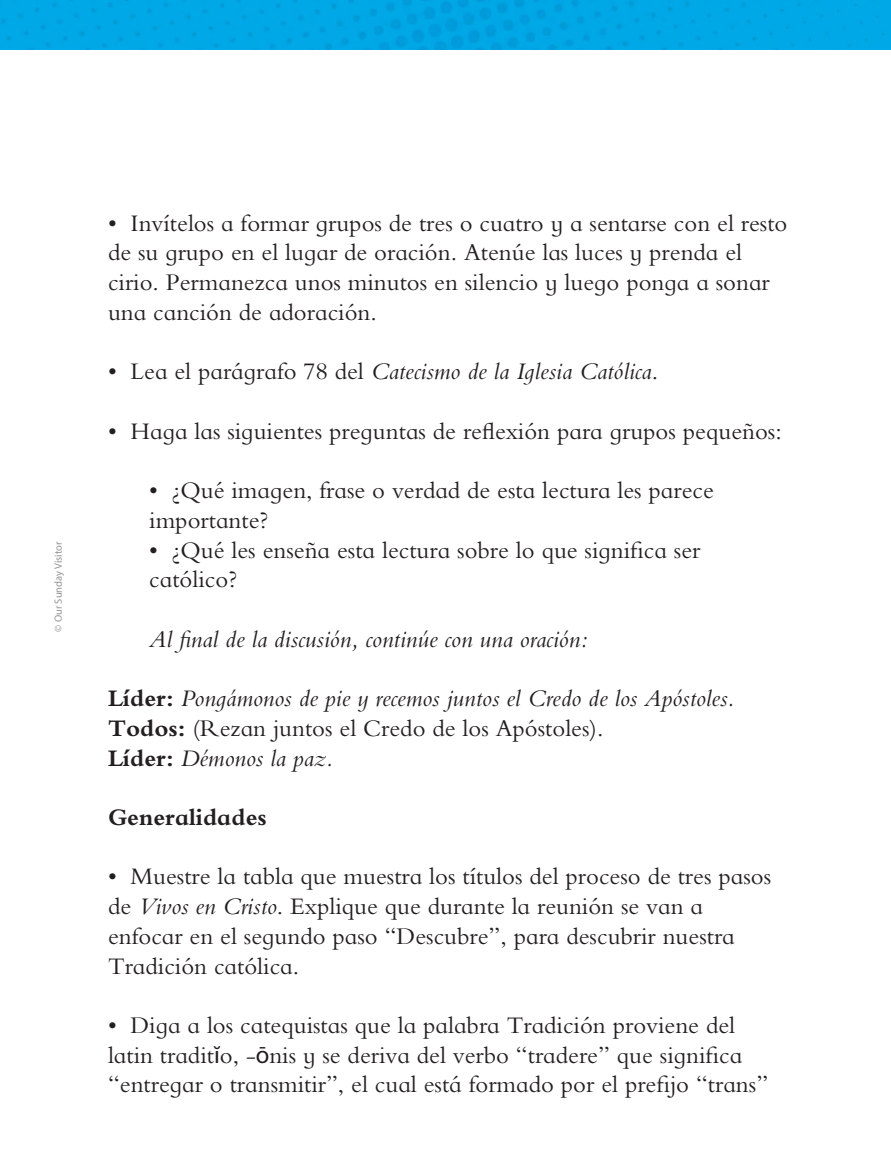
<style>
.page{position:relative;width:891px;height:1175px;background:#fff}
.page>*{position:absolute;margin:0;border:0;box-sizing:border-box;transform-origin:0 0}
.t1{font:24.75px/29.7px "Bembo Infant MT Std";color:#231f20}
.t2{font:italic 24.75px/29.7px "Bembo Infant MT Std";color:#231f20}
.t3{font:700 24.75px "Bembo Infant MT Std";color:#231f20}
.t4{font:10.5px "Myriad Pro";color:#939598}
.s1{font-style:normal}
.s2{font-weight:700;font-style:normal}
.s3{font-style:italic}
.s4{font-family:"Myriad Pro"}
</style>
<div class="page">
<img style="left:0;top:0;width:891px;height:50px">
<p class="t4" style="left:52px;top:631px;width:91px;rotate:-90deg">© Our Sunday Visitor</p>
<p class="t1" style="left:108px;top:208px;width:681px">• Invítelos a formar grupos de tres o cuatro y a sentarse con el resto de su grupo en el lugar de oración. Atenúe las luces y prenda el cirio. Permanezca unos minutos en silencio y luego ponga a sonar una canción de adoración.</p>
<p class="t2" style="left:108px;top:356px;width:552px"><span class="s1">• Lea el parágrafo 78 del</span> Catecismo de la Iglesia Católica<span class="s1">.</span></p>
<p class="t1" style="left:108px;top:415px;width:675px">• Haga las siguientes preguntas de reflexión para grupos pequeños:</p>
<p class="t1" style="left:149px;top:475px;width:566px">• ¿Qué imagen, frase o verdad de esta lectura les parece importante?</p>
<p class="t1" style="left:149px;top:534px;width:553px">• ¿Qué les enseña esta lectura sobre lo que significa ser católico?</p>
<p class="t2" style="left:149px;top:623px;width:440px">Al final de la discusión, continúe con una oración:</p>
<p class="t2" style="left:108px;top:683px;width:628px"><span class="s2">Líder:</span> Pongámonos de pie y recemos juntos el Credo de los Apóstoles.<br><span class="s2">Todos:</span> <span class="s1">(Rezan juntos el Credo de los Apóstoles).<br></span><span class="s2">Líder:</span> Démonos la paz.</p>
<p class="t3" style="left:108px;top:804px;width:160px">Generalidades</p>
<p class="t1" style="left:108px;top:861px;width:665px">• Muestre la tabla que muestra los títulos del proceso de tres pasos de <span class="s3">Vivos en Cristo</span>. Explique que durante la reunión se van a enfocar en el segundo paso “Descubre”, para descubrir nuestra Tradición católica.</p>
<p class="t1" style="left:108px;top:1009px;width:662px">• Diga a los catequistas que la palabra Tradición proviene del latin tradit<span class="s4">ĭ</span>o, -<span class="s4">ō</span>nis y se deriva del verbo “tradere” que significa “entregar o transmitir”, el cual está formado por el prefijo “trans”</p>
</div>
